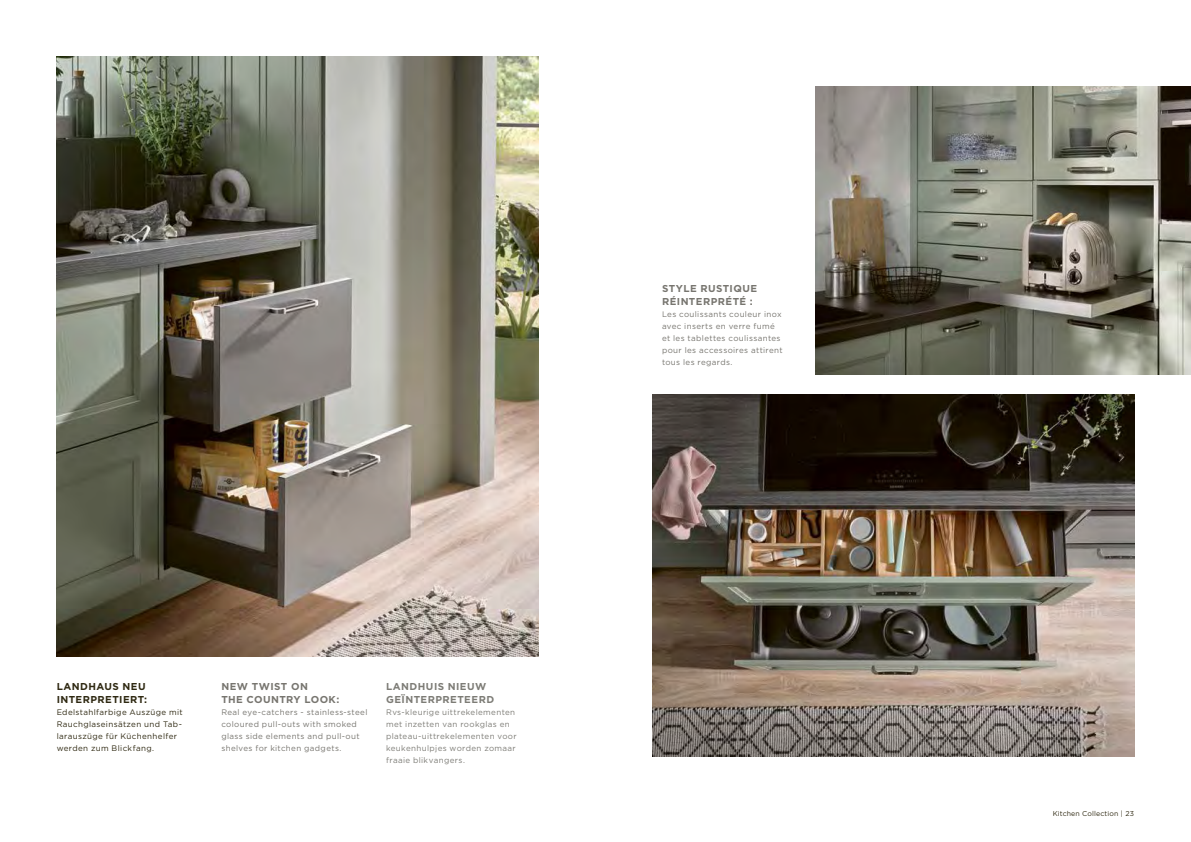
<style>
.page{position:relative;width:1191px;height:842px;background:#fff}
.page>*{position:absolute;margin:0;border:0;box-sizing:border-box;transform-origin:0 0}
.t1{font:700 10px/13px "Gotham";letter-spacing:.045em;color:#77756f}
.t2{font:700 10px/13px "Gotham";letter-spacing:.045em;color:#7d7c76}
.t3{font:700 10px/13px "Gotham";letter-spacing:.045em;color:#2f2912}
.t4{font:8px/12px "Gotham";letter-spacing:.045em;color:#77756f}
.t5{font:8px/12px "Gotham";letter-spacing:.045em;color:#7d7c76}
.t6{font:8px/12px "Gotham";letter-spacing:.045em;color:#2f2912}
.t7{font:7px "Gotham";letter-spacing:.02em;color:#2f2912}
</style>
<div class="page">
<img style="left:816px;top:87px;width:375px;height:287px">
<img style="left:57px;top:57px;width:482px;height:599px">
<img style="left:652px;top:394px;width:482px;height:363px">
<p class="t3" style="left:57px;top:680px;width:92px">LANDHAUS NEU<br>INTERPRETIERT:</p>
<p class="t6" style="left:57px;top:706px;width:127px">Edelstahlfarbige Auszüge mit<br>Rauchglaseinsätzen und Tab&shy;larauszüge für Küchenhelfer werden zum Blickfang.</p>
<p class="t1" style="left:221px;top:680px;width:119px">NEW TWIST ON<br>THE COUNTRY LOOK:</p>
<p class="t4" style="left:221px;top:706px;width:147px">Real eye-catchers - stainless-steel coloured pull-outs with smoked glass side elements and pull-out shelves for kitchen gadgets.</p>
<p class="t2" style="left:386px;top:680px;width:110px">LANDHUIS NIEUW<br>GEÏNTERPRETEERD</p>
<p class="t5" style="left:386px;top:706px;width:132px">Rvs-kleurige uittrekelementen met inzetten van rookglas en plateau-uittrekelementen voor keukenhulpjes worden zomaar fraaie blikvangers.</p>
<p class="t1" style="left:662px;top:281px;width:97px">STYLE RUSTIQUE<br>RÉINTERPRÉTÉ :</p>
<p class="t4" style="left:662px;top:307px;width:122px">Les coulissants couleur inox avec inserts en verre fumé et les tablettes coulissantes pour les accessoires attirent tous les regards.</p>
<p class="t7" style="left:1052px;top:809px;width:83px">Kitchen Collection | 23</p>
</div>
